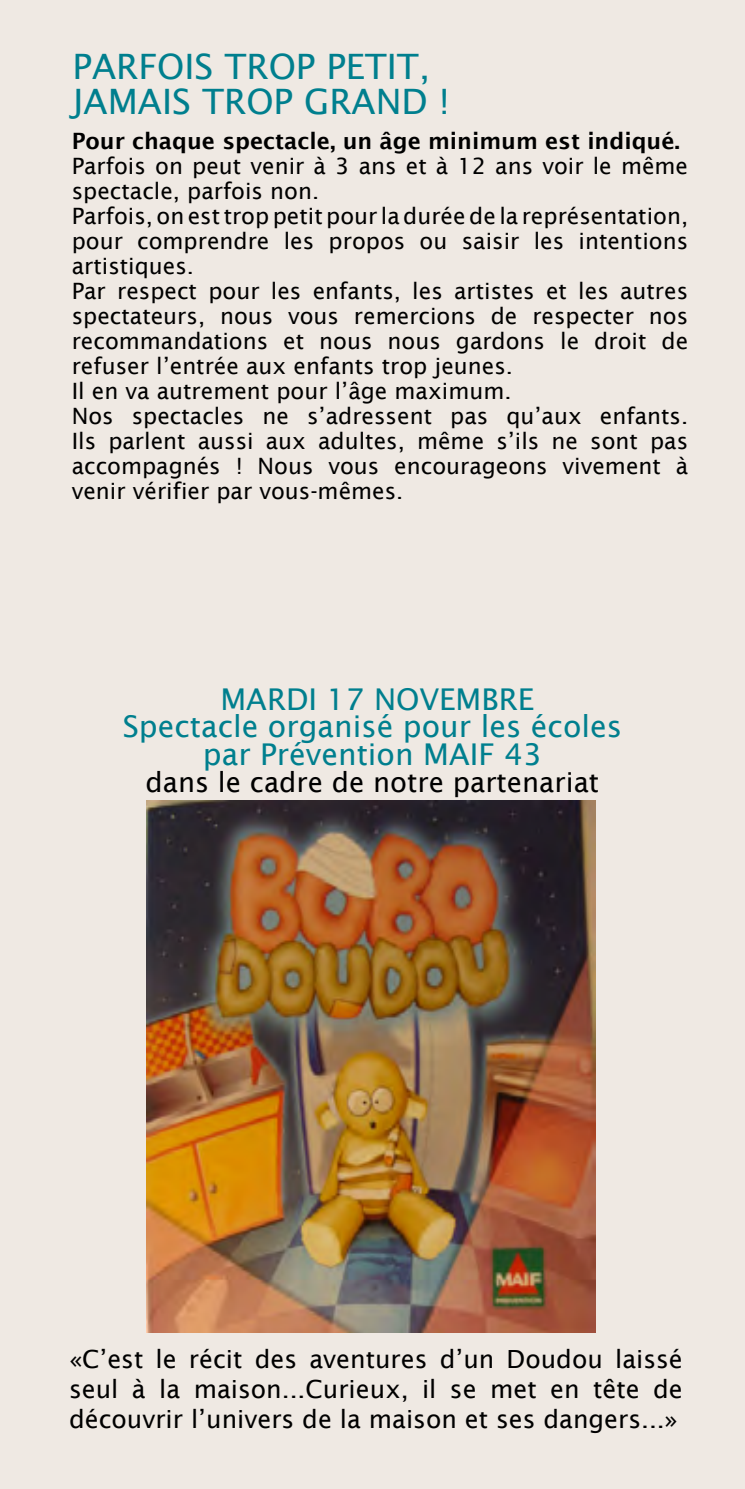
<style>
.page{position:relative;width:745px;height:1489px;background:#fff}
.page>*{position:absolute;margin:0;border:0;box-sizing:border-box;transform-origin:0 0}
.t1{font:35px/35px "Lucida Sans";color:#007f8e}
.t2{font:30px/27.5px "Lucida Sans";color:#007f8e;text-align:center}
.t3{font:27.5px "Lucida Sans";color:#000}
.t4{font:25px/30px "Lucida Sans";color:#000;text-align:justify}
.t5{font:22.5px/25px "Lucida Sans";color:#000}
.t6{font:600 22.5px "Lucida Sans";color:#000}
</style>
<div class="page">
<div style="left:0;top:0;width:744px;height:1488px;background:#efe9e3"></div>
<img style="left:146px;top:800px;width:448px;height:532px">
<h1 class="t1" style="left:73px;top:49px;width:378px">PARFOIS TROP PETIT,<br>JAMAIS TROP GRAND !</h1>
<p class="t6" style="left:72px;top:128px;width:609px">Pour chaque spectacle, un âge minimum est indiqué.</p>
<p class="t5" style="left:72px;top:153px;width:617px">Parfois on peut venir à 3 ans et à 12 ans voir le même spectacle, parfois non.<br>Parfois, on est trop petit pour la durée de la représentation, pour comprendre les propos ou saisir les intentions artistiques.<br>Par respect pour les enfants, les artistes et les autres spectateurs, nous vous remercions de respecter nos recommandations et nous nous gardons le droit de refuser l’entrée aux enfants trop jeunes.<br>Il en va autrement pour l’âge maximum.<br>Nos spectacles ne s’adressent pas qu’aux enfants.<br>Ils parlent aussi aux adultes, même s’ils ne sont pas accompagnés ! Nous vous encourageons vivement à venir vérifier par vous-mêmes.</p>
<h2 class="t2" style="left:123px;top:685px;width:500px">MARDI 17 NOVEMBRE<br>Spectacle organisé pour les écoles par Prévention MAIF 43</h2>
<p class="t3" style="left:145px;top:766px;width:455px">dans le cadre de notre partenariat</p>
<p class="t4" style="left:69px;top:1344px;width:615px">«C’est le récit des aventures d’un Doudou laissé seul à la maison...Curieux, il se met en tête de découvrir l’univers de la maison et ses dangers...»</p>
</div>
